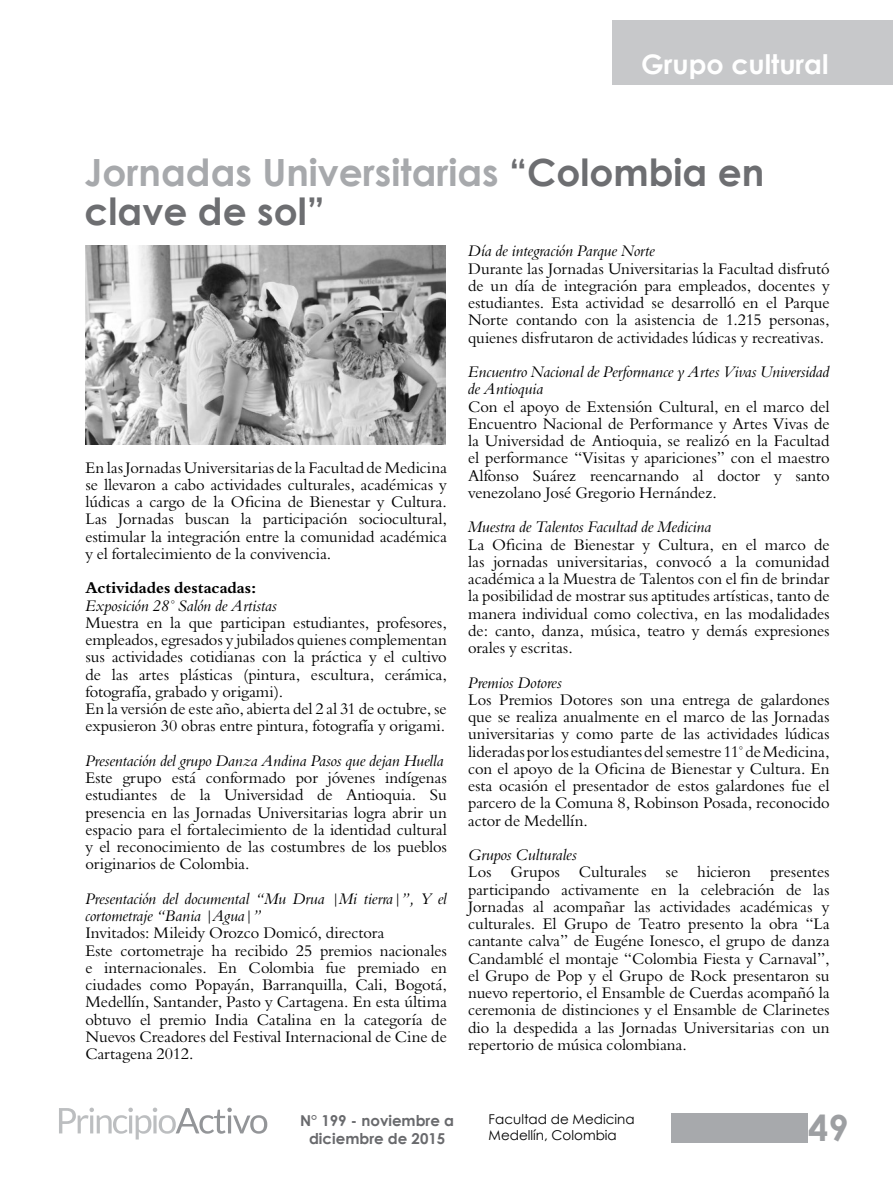
<style>
.page{position:relative;width:893px;height:1191px;background:#fff}
.page>*{position:absolute;margin:0;border:0;box-sizing:border-box;transform-origin:0 0}
.t1{font:700 37.5px/39px "Century Gothic";color:#a7a9ac}
.t2{font:700 36px "Century Gothic";color:#9d9fa2}
.t3{font:700 27px "Century Gothic";color:#fff}
.t4{font:15.75px/17.2px "Bergamo Std";color:#000;text-align:justify}
.t5{font:italic 15.75px/17.2px "Bergamo Std";color:#000}
.t6{font:700 15.75px "Bergamo Std";color:#000}
.t7{font:700 15px/18px "Century Gothic";color:#696a6d;text-align:center}
.t8{font:13.5px/16.2px "Century Gothic";color:#000}
.s1{color:#6d6e71}
</style>
<div class="page">
<svg style="left:59px;top:1107px;width:208px;height:32px"></svg>
<div style="left:671px;top:1113px;width:137px;height:30px;background:#a7a9ac"></div>
<div style="left:612px;top:20px;width:281px;height:65px;background:#c7c8ca"></div>
<img style="left:86px;top:245px;width:359px;height:199px">
<h3 class="t3" style="left:641px;top:44px;width:189px">Grupo cultural</h3>
<h1 class="t1" style="left:85px;top:151px;width:681px">Jornadas Universitarias <span class="s1">“Colombia en clave de sol”</span></h1>
<p class="t4" style="left:85px;top:459px;width:363px">En las Jornadas Universitarias de la Facultad de Medicina se llevaron a cabo actividades culturales, académicas y lúdicas a cargo de la Oficina de Bienestar y Cultura.<br>Las Jornadas buscan la participación sociocultural, estimular la integración entre la comunidad académica y el fortalecimiento de la convivencia.</p>
<p class="t6" style="left:85px;top:579px;width:173px">Actividades destacadas:</p>
<p class="t5" style="left:85px;top:597px;width:193px">Exposición 28° Salón de Artistas</p>
<p class="t4" style="left:85px;top:614px;width:363px;text-align:left">Muestra en la que participan estudiantes, profesores, empleados, egresados y jubilados quienes complementan sus actividades cotidianas con la práctica y el cultivo de las artes plásticas (pintura, escultura, cerámica, fotografía, grabado y origami).<br>En la versión de este año, abierta del 2 al 31 de octubre, se expusieron 30 obras entre pintura, fotografía y origami.</p>
<p class="t5" style="left:85px;top:752px;width:360px">Presentación del grupo Danza Andina Pasos que dejan Huella</p>
<p class="t4" style="left:85px;top:769px;width:363px">Este grupo está conformado por jóvenes indígenas estudiantes de la Universidad de Antioquia. Su presencia en las Jornadas Universitarias logra abrir un espacio para el fortalecimiento de la identidad cultural y el reconocimiento de las costumbres de los pueblos originarios de Colombia.</p>
<p class="t5" style="left:85px;top:890px;width:363px">Presentación del documental “Mu Drua |Mi tierra|”, Y el cortometraje “Bania |Agua|”</p>
<p class="t4" style="left:85px;top:924px;width:363px;text-align:left">Invitados: Mileidy Orozco Domicó, directora<br>Este cortometraje ha recibido 25 premios nacionales e internacionales. En Colombia fue premiado en ciudades como Popayán, Barranquilla, Cali, Bogotá, Medellín, Santander, Pasto y Cartagena. En esta última obtuvo el premio India Catalina en la categoría de Nuevos Creadores del Festival Internacional de Cine de Cartagena 2012.</p>
<p class="t5" style="left:468px;top:242px;width:188px">Día de integración Parque Norte</p>
<p class="t4" style="left:468px;top:260px;width:363px">Durante las Jornadas Universitarias la Facultad disfrutó de un día de integración para empleados, docentes y estudiantes. Esta actividad se desarrolló en el Parque Norte contando con la asistencia de 1.215 personas, quienes disfrutaron de actividades lúdicas y recreativas.</p>
<p class="t5" style="left:468px;top:363px;width:363px">Encuentro Nacional de Performance y Artes Vivas Universidad de Antioquia</p>
<p class="t4" style="left:468px;top:398px;width:363px">Con el apoyo de Extensión Cultural, en el marco del Encuentro Nacional de Performance y Artes Vivas de la Universidad de Antioquia, se realizó en la Facultad el performance “Visitas y apariciones” con el maestro Alfonso Suárez reencarnando al doctor y santo venezolano José Gregorio Hernández.</p>
<p class="t5" style="left:468px;top:518px;width:245px">Muestra de Talentos Facultad de Medicina</p>
<p class="t4" style="left:468px;top:536px;width:363px">La Oficina de Bienestar y Cultura, en el marco de las jornadas universitarias, convocó a la comunidad académica a la Muestra de Talentos con el fin de brindar la posibilidad de mostrar sus aptitudes artísticas, tanto de manera individual como colectiva, en las modalidades de: canto, danza, música, teatro y demás expresiones orales y escritas.</p>
<p class="t5" style="left:468px;top:673px;width:95px">Premios Dotores</p>
<p class="t4" style="left:468px;top:691px;width:363px">Los Premios Dotores son una entrega de galardones que se realiza anualmente en el marco de las Jornadas universitarias y como parte de las actividades lúdicas lideradas por los estudiantes del semestre 11° de Medicina, con el apoyo de la Oficina de Bienestar y Cultura. En esta ocasión el presentador de estos galardones fue el parcero de la Comuna 8, Robinson Posada, reconocido actor de Medellín.</p>
<p class="t5" style="left:468px;top:846px;width:110px">Grupos Culturales</p>
<p class="t4" style="left:468px;top:863px;width:363px">Los Grupos Culturales se hicieron presentes participando activamente en la celebración de las Jornadas al acompañar las actividades académicas y culturales. El Grupo de Teatro presento la obra “La cantante calva” de Eugéne Ionesco, el grupo de danza Candamblé el montaje “Colombia Fiesta y Carnaval”, el Grupo de Pop y el Grupo de Rock presentaron su nuevo repertorio, el Ensamble de Cuerdas acompañó la ceremonia de distinciones y el Ensamble de Clarinetes dio la despedida a las Jornadas Universitarias con un repertorio de música colombiana.</p>
<p class="t8" style="left:489px;top:1111px;width:147px">Facultad de Medicina<br>Medellín, Colombia</p>
<p class="t7" style="left:300px;top:1111px;width:155px">N° 199 - noviembre a diciembre de 2015</p>
<h2 class="t2" style="left:808px;top:1100px;width:42px">49</h2>
</div>
